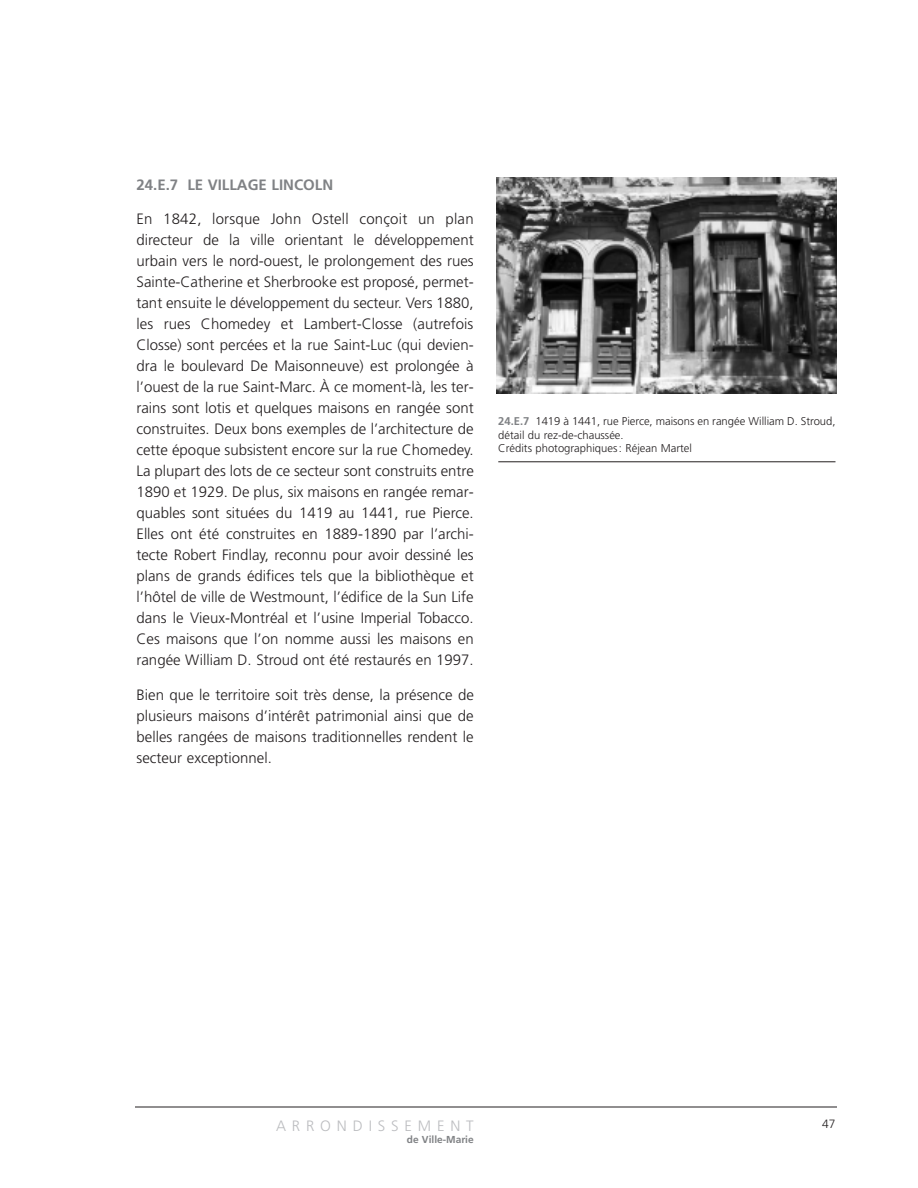
<style>
.page{position:relative;width:918px;height:1188px;background:#fff}
.page>*{position:absolute;margin:0;border:0;box-sizing:border-box;transform-origin:0 0}
.t1{font:300 15px/21px "Frutiger";color:#231f20;text-align:justify}
.t2{font:700 15px "Frutiger";color:#808285}
.t3{font:300 15px "Frutiger";letter-spacing:.39em;color:#bcbdc0}
.t4{font:300 12px "Frutiger";color:#231f20}
.t5{font:300 11.25px/13.5px "Frutiger";color:#231f20}
.t6{font:700 10.2px "Frutiger";color:#808285}
.s1{font-weight:700;color:#808285}
</style>
<div class="page">
<hr style="left:135px;top:1107px;width:702px;height:1px;background:#231f20">
<hr style="left:498px;top:462px;width:338px;height:1px;background:#231f20">
<img style="left:497px;top:177px;width:340px;height:216px">
<p class="t2" style="left:136px;top:179px;width:198px">24.E.7 LE VILLAGE LINCOLN</p>
<p class="t1" style="left:136px;top:210px;width:339px">En 1842, lorsque John Ostell conçoit un plan directeur de la ville orientant le développement urbain vers le nord-ouest, le prolongement des rues Sainte-Catherine et Sherbrooke est proposé, permet&shy;tant ensuite le développement du secteur. Vers 1880, les rues Chomedey et Lambert-Closse (autrefois Closse) sont percées et la rue Saint-Luc (qui devien&shy;dra le boulevard De Maisonneuve) est prolongée à l’ouest de la rue Saint-Marc. À ce moment-là, les ter&shy;rains sont lotis et quelques maisons en rangée sont construites. Deux bons exemples de l’architecture de cette époque subsistent encore sur la rue Chomedey.<br>La plupart des lots de ce secteur sont construits entre 1890 et 1929. De plus, six maisons en rangée remar&shy;quables sont situées du 1419 au 1441, rue Pierce.<br>Elles ont été construites en 1889-1890 par l’archi&shy;tecte Robert Findlay, reconnu pour avoir dessiné les plans de grands édifices tels que la bibliothèque et l’hôtel de ville de Westmount, l’édifice de la Sun Life dans le Vieux-Montréal et l’usine Imperial Tobacco.<br>Ces maisons que l’on nomme aussi les maisons en rangée William D. Stroud ont été restaurés en 1997.</p>
<p class="t1" style="left:136px;top:685px;width:339px">Bien que le territoire soit très dense, la présence de plusieurs maisons d’intérêt patrimonial ainsi que de belles rangées de maisons traditionnelles rendent le secteur exceptionnel.</p>
<p class="t5" style="left:498px;top:415px;width:339px"><span class="s1">24.E.7</span> 1419 à 1441, rue Pierce, maisons en rangée William D. Stroud, détail du rez-de-chaussée.<br>Crédits photographiques : Réjean Martel</p>
<p class="t3" style="left:276px;top:1119px;width:199px">ARRONDISSEMENT</p>
<p class="t4" style="left:822px;top:1119px;width:15px">47</p>
<p class="t6" style="left:407px;top:1135px;width:68px">de Ville-Marie</p>
</div>
